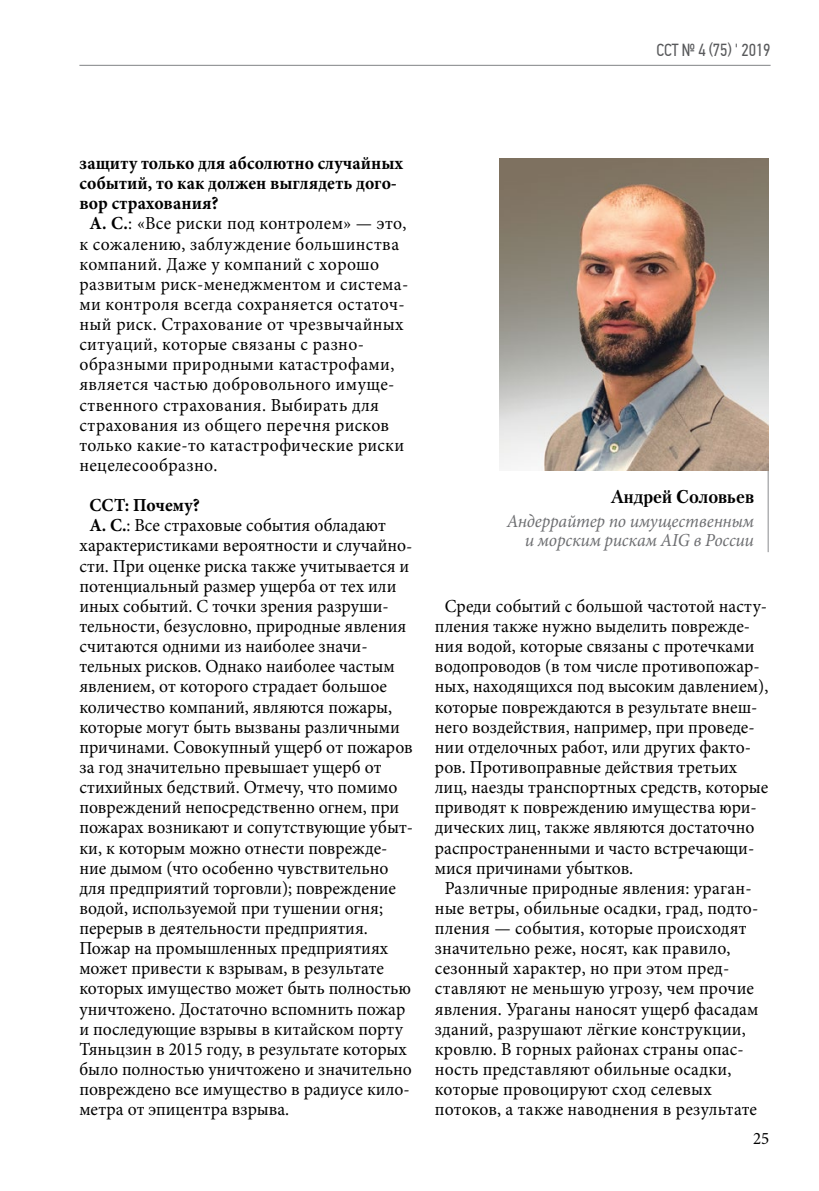
<style>
.page{position:relative;width:819px;height:1191px;background:#fff}
.page>*{position:absolute;margin:0;border:0;box-sizing:border-box;transform-origin:0 0}
.t1{font:18.38px "Minion Pro";letter-spacing:.005em;color:#000;scale:.96 1}
.t2{font:700 18.38px "Minion Pro";color:#000;scale:.96 1}
.t3{font:italic 18.38px/19.2px "Minion Pro";letter-spacing:-.01em;color:#6d6e71;text-align:right;scale:.96 1}
.t4{font:700 18.38px "Petersburg C";color:#000;scale:.96 1}
.t5{font:17.5px "PF Din Text Cond Pro";letter-spacing:-.01em;color:#58595b;scale:.96 1}
.t6{font:17.5px "Minion Pro";color:#000;scale:.96 1}
.s1{font-weight:700}
</style>
<div class="page">
<hr style="left:79px;top:65px;width:691px;height:1px;background:#808285">
<hr style="left:767px;top:454px;width:1px;height:98px;background:#8a8c8e">
<img style="left:499px;top:159px;width:269px;height:311px">
<p class="t5" style="left:656px;top:40px;width:120px">CСТ № 4 (75) ' 2019</p>
<p class="t2" style="left:79px;top:150px;width:338px">защиту только для абсолютно случайных</p>
<p class="t2" style="left:79px;top:170px;width:332px">событий, то как должен выглядеть дого-</p>
<p class="t2" style="left:79px;top:190px;width:146px">вор страхования?</p>
<p class="t1" style="left:89px;top:211px;width:332px"><span class="s1">А. С.</span>: «Все риски под контролем» — это,</p>
<p class="t1" style="left:79px;top:231px;width:334px">к сожалению, заблуждение большинства</p>
<p class="t1" style="left:79px;top:251px;width:313px">компаний. Даже у компаний с хорошо</p>
<p class="t1" style="left:79px;top:272px;width:344px">развитым риск-менеджментом и система-</p>
<p class="t1" style="left:79px;top:292px;width:340px">ми контроля всегда сохраняется остаточ-</p>
<p class="t1" style="left:79px;top:312px;width:339px">ный риск. Страхование от чрезвычайных</p>
<p class="t1" style="left:79px;top:332px;width:296px">ситуаций, которые связаны с разно-</p>
<p class="t1" style="left:79px;top:352px;width:329px">образными природными катастрофами,</p>
<p class="t1" style="left:79px;top:372px;width:330px">является частью добровольного имуще-</p>
<p class="t1" style="left:79px;top:392px;width:313px">ственного страхования. Выбирать для</p>
<p class="t1" style="left:79px;top:412px;width:324px">страхования из общего перечня рисков</p>
<p class="t1" style="left:79px;top:433px;width:340px">только какие-то катастрофические риски</p>
<p class="t1" style="left:79px;top:453px;width:145px">нецелесообразно.</p>
<p class="t2" style="left:89px;top:492px;width:117px">ССТ: Почему?</p>
<p class="t1" style="left:89px;top:513px;width:310px"><span class="s1">А. С.</span>: Все страховые события обладают</p>
<p class="t1" style="left:79px;top:533px;width:348px">характеристиками вероятности и случайно-</p>
<p class="t1" style="left:79px;top:553px;width:345px">сти. При оценке риска также учитывается и</p>
<p class="t1" style="left:79px;top:573px;width:332px">потенциальный размер ущерба от тех или</p>
<p class="t1" style="left:79px;top:594px;width:324px">иных событий. С точки зрения разруши-</p>
<p class="t1" style="left:79px;top:614px;width:342px">тельности, безусловно, природные явления</p>
<p class="t1" style="left:79px;top:634px;width:302px">считаются одними из наиболее значи-</p>
<p class="t1" style="left:79px;top:654px;width:330px">тельных рисков. Однако наиболее частым</p>
<p class="t1" style="left:79px;top:674px;width:322px">явлением, от которого страдает большое</p>
<p class="t1" style="left:79px;top:694px;width:327px">количество компаний, являются пожары,</p>
<p class="t1" style="left:79px;top:714px;width:335px">которые могут быть вызваны различными</p>
<p class="t1" style="left:79px;top:734px;width:349px">причинами. Совокупный ущерб от пожаров</p>
<p class="t1" style="left:79px;top:754px;width:316px">за год значительно превышает ущерб от</p>
<p class="t1" style="left:79px;top:775px;width:332px">стихийных бедствий. Отмечу, что помимо</p>
<p class="t1" style="left:79px;top:795px;width:334px">повреждений непосредственно огнем, при</p>
<p class="t1" style="left:79px;top:815px;width:349px">пожарах возникают и сопутствующие убыт-</p>
<p class="t1" style="left:79px;top:835px;width:322px">ки, к которым можно отнести поврежде-</p>
<p class="t1" style="left:79px;top:855px;width:323px">ние дымом (что особенно чувствительно</p>
<p class="t1" style="left:79px;top:875px;width:331px">для предприятий торговли); повреждение</p>
<p class="t1" style="left:79px;top:895px;width:318px">водой, используемой при тушении огня;</p>
<p class="t1" style="left:79px;top:916px;width:302px">перерыв в деятельности предприятия.</p>
<p class="t1" style="left:79px;top:936px;width:323px">Пожар на промышленных предприятиях</p>
<p class="t1" style="left:79px;top:956px;width:318px">может привести к взрывам, в результате</p>
<p class="t1" style="left:79px;top:976px;width:347px">которых имущество может быть полностью</p>
<p class="t1" style="left:79px;top:996px;width:341px">уничтожено. Достаточно вспомнить пожар</p>
<p class="t1" style="left:79px;top:1016px;width:338px">и последующие взрывы в китайском порту</p>
<p class="t1" style="left:79px;top:1036px;width:342px">Тяньцзин в 2015 году, в результате которых</p>
<p class="t1" style="left:79px;top:1056px;width:348px">было полностью уничтожено и значительно</p>
<p class="t1" style="left:79px;top:1076px;width:345px">повреждено все имущество в радиусе кило-</p>
<p class="t1" style="left:79px;top:1097px;width:220px">метра от эпицентра взрыва.</p>
<p class="t4" style="left:610px;top:485px;width:151px">Андрей Соловьев</p>
<p class="t3" style="left:506px;top:511px;width:259px">Андеррайтер по имущественным и морским рискам AIG в России</p>
<p class="t1" style="left:445px;top:594px;width:337px">Среди событий с большой частотой насту-</p>
<p class="t1" style="left:435px;top:614px;width:330px">пления также нужно выделить поврежде-</p>
<p class="t1" style="left:435px;top:634px;width:334px">ния водой, которые связаны с протечками</p>
<p class="t1" style="left:435px;top:654px;width:340px">водопроводов (в том числе противопожар-</p>
<p class="t1" style="left:435px;top:674px;width:349px">ных, находящихся под высоким давлением),</p>
<p class="t1" style="left:435px;top:694px;width:337px">которые повреждаются в результате внеш-</p>
<p class="t1" style="left:435px;top:714px;width:334px">него воздействия, например, при проведе-</p>
<p class="t1" style="left:435px;top:734px;width:331px">нии отделочных работ, или других факто-</p>
<p class="t1" style="left:435px;top:755px;width:316px">ров. Противоправные действия третьих</p>
<p class="t1" style="left:435px;top:775px;width:349px">лиц, наезды транспортных средств, которые</p>
<p class="t1" style="left:435px;top:795px;width:337px">приводят к повреждению имущества юри-</p>
<p class="t1" style="left:435px;top:815px;width:334px">дических лиц, также являются достаточно</p>
<p class="t1" style="left:435px;top:835px;width:334px">распространенными и часто встречающи-</p>
<p class="t1" style="left:435px;top:855px;width:208px">мися причинами убытков.</p>
<p class="t1" style="left:445px;top:875px;width:321px">Различные природные явления: ураган-</p>
<p class="t1" style="left:435px;top:895px;width:338px">ные ветры, обильные осадки, град, подто-</p>
<p class="t1" style="left:435px;top:916px;width:326px">пления — события, которые происходят</p>
<p class="t1" style="left:435px;top:936px;width:309px">значительно реже, носят, как правило,</p>
<p class="t1" style="left:435px;top:956px;width:308px">сезонный характер, но при этом пред-</p>
<p class="t1" style="left:435px;top:976px;width:334px">ставляют не меньшую угрозу, чем прочие</p>
<p class="t1" style="left:435px;top:996px;width:338px">явления. Ураганы наносят ущерб фасадам</p>
<p class="t1" style="left:435px;top:1016px;width:325px">зданий, разрушают лёгкие конструкции,</p>
<p class="t1" style="left:435px;top:1036px;width:323px">кровлю. В горных районах страны опас-</p>
<p class="t1" style="left:435px;top:1056px;width:310px">ность представляют обильные осадки,</p>
<p class="t1" style="left:435px;top:1077px;width:290px">которые провоцируют сход селевых</p>
<p class="t1" style="left:435px;top:1097px;width:337px">потоков, а также наводнения в результате</p>
<p class="t6" style="left:753px;top:1126px;width:18px">25</p>
</div>
